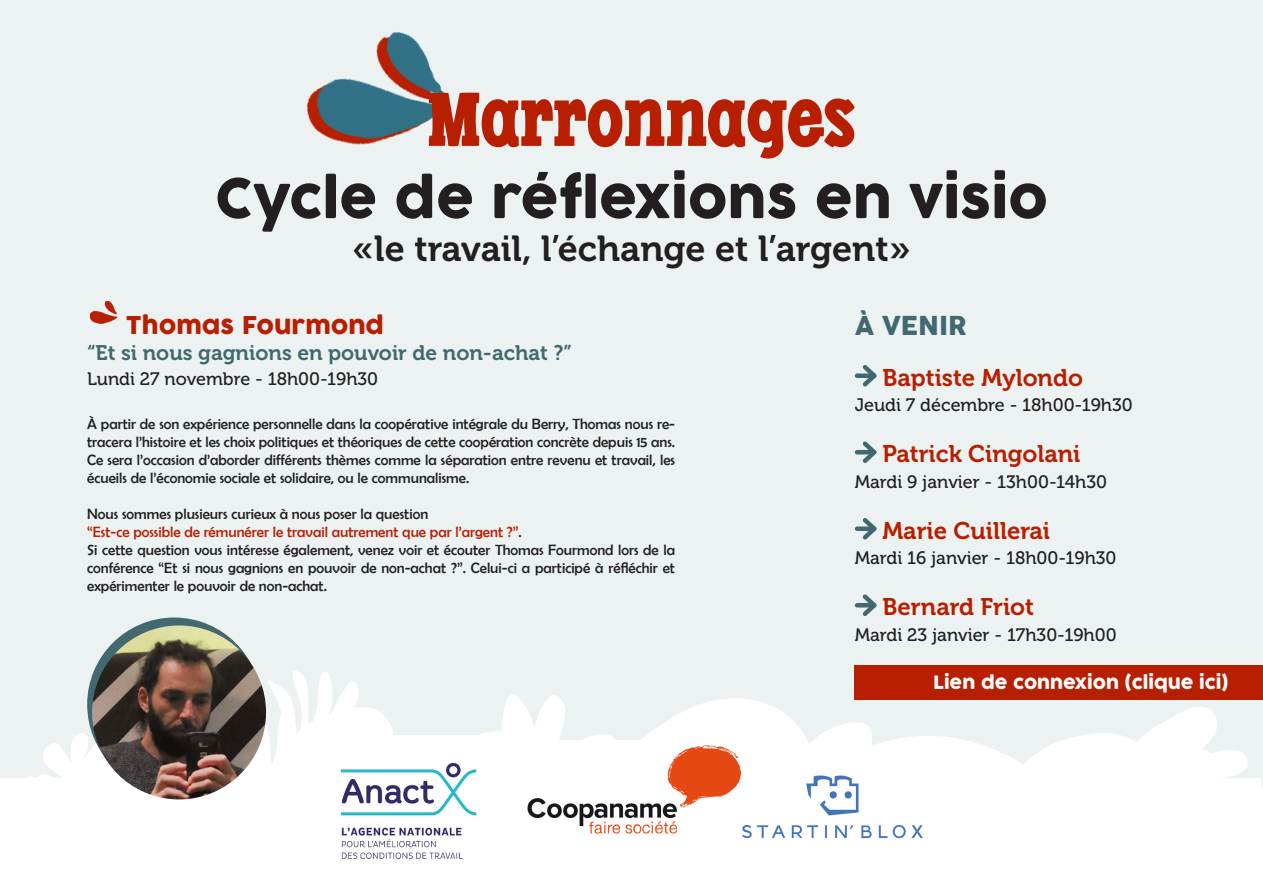
<style>
.page{position:relative;width:1263px;height:893px;background:#fff}
.page>*{position:absolute;margin:0;border:0;box-sizing:border-box;transform-origin:0 0}
.t1{font:54px "COCOGOOSE";color:#231f20}
.t2{font:36px "Museo 700";color:#231f20}
.t3{font:25.5px "COCOGOOSE";color:#41696f}
.t4{font:24px "Museo 700";color:#b81e00}
.t5{font:24px "COCOGOOSE";color:#b81e00}
.t6{font:21px "Museo 700";color:#41696f}
.t7{font:18px "Museo 500";color:#231f20}
.t8{font:18px "COCOGOOSE";color:#fff}
.t9{font:15px/18px "Berlin Sans FB";color:#231f20;text-align:justify}
.t10{font:15px "Berlin Sans FB";color:#b81e00}
.s1{color:#231f20}
</style>
<div class="page">
<div style="left:0;top:0;width:1263px;height:833px;background:#ecf2f2"></div>
<img style="left:27px;top:644px;width:1236px;height:189px">
<div style="left:0;top:778px;width:1260px;height:115px;background:#fff"></div>
<img style="left:523px;top:740px;width:224px;height:99px">
<img style="left:329px;top:735px;width:155px;height:125px">
<img style="left:741px;top:775px;width:182px;height:63px">
<img style="left:307px;top:32px;width:141px;height:113px">
<svg style="left:429px;top:93px;width:426px;height:66px"></svg>
<img style="left:89px;top:300px;width:29px;height:24px">
<div style="left:855px;top:665px;width:408px;height:34px;background:#b81e00"></div>
<div style="left:857px;top:373px;width:17px;height:5px;background:#41696f"></div>
<svg style="left:859px;top:365px;width:18px;height:22px"></svg>
<hr style="left:857px;top:450px;width:17px;height:4px;background:#41696f">
<svg style="left:859px;top:441px;width:18px;height:22px"></svg>
<div style="left:857px;top:526px;width:17px;height:5px;background:#41696f"></div>
<svg style="left:859px;top:518px;width:18px;height:22px"></svg>
<hr style="left:857px;top:603px;width:17px;height:4px;background:#41696f">
<svg style="left:859px;top:594px;width:18px;height:22px"></svg>
<div style="left:87px;top:617px;width:174px;height:174px;background:#41696f;border-radius:50%"></div>
<img style="left:92px;top:625px;width:174px;height:174px;border-radius:87px">
<p class="t1" style="left:215px;top:158px;width:835px">Cycle de réflexions en visio</p>
<p class="t2" style="left:352px;top:229px;width:560px">«le travail, l’échange et l’argent»</p>
<p class="t5" style="left:126px;top:308px;width:260px">Thomas Fourmond</p>
<p class="t6" style="left:87px;top:341px;width:486px">“Et si nous gagnions en pouvoir de non-achat ?”</p>
<p class="t7" style="left:87px;top:369px;width:293px">Lundi 27 novembre - 18h00-19h30</p>
<p class="t9" style="left:87px;top:415px;width:589px">À partir de son expérience personnelle dans la coopérative intégrale du Berry, Thomas nous re&shy;tracera l’histoire et les choix politiques et théoriques de cette coopération concrète depuis 15 ans.<br>Ce sera l’occasion d’aborder différents thèmes comme la séparation entre revenu et travail, les écueils de l’économie sociale et solidaire, ou le communalisme.</p>
<p class="t9" style="left:87px;top:505px;width:343px">Nous sommes plusieurs curieux à nous poser la question</p>
<p class="t10" style="left:87px;top:523px;width:436px">“Est-ce possible de rémunérer le travail autrement que par l’argent ?”<span class="s1">.</span></p>
<p class="t9" style="left:87px;top:541px;width:589px">Si cette question vous intéresse également, venez voir et écouter Thomas Fourmond lors de la conférence “Et si nous gagnions en pouvoir de non-achat ?”. Celui-ci a participé à réfléchir et expérimenter le pouvoir de non-achat.</p>
<p class="t3" style="left:855px;top:306px;width:113px">À VENIR</p>
<p class="t4" style="left:882px;top:364px;width:202px">Baptiste Mylondo</p>
<p class="t7" style="left:855px;top:395px;width:279px">Jeudi 7 décembre - 18h00-19h30</p>
<p class="t4" style="left:882px;top:441px;width:199px">Patrick Cingolani</p>
<p class="t7" style="left:855px;top:472px;width:254px">Mardi 9 janvier - 13h00-14h30</p>
<p class="t4" style="left:882px;top:517px;width:169px">Marie Cuillerai</p>
<p class="t7" style="left:855px;top:548px;width:263px">Mardi 16 janvier - 18h00-19h30</p>
<p class="t4" style="left:882px;top:594px;width:153px">Bernard Friot</p>
<p class="t7" style="left:855px;top:625px;width:263px">Mardi 23 janvier - 17h30-19h00</p>
<p class="t8" style="left:933px;top:669px;width:297px">Lien de connexion (clique ici)</p>
</div>
